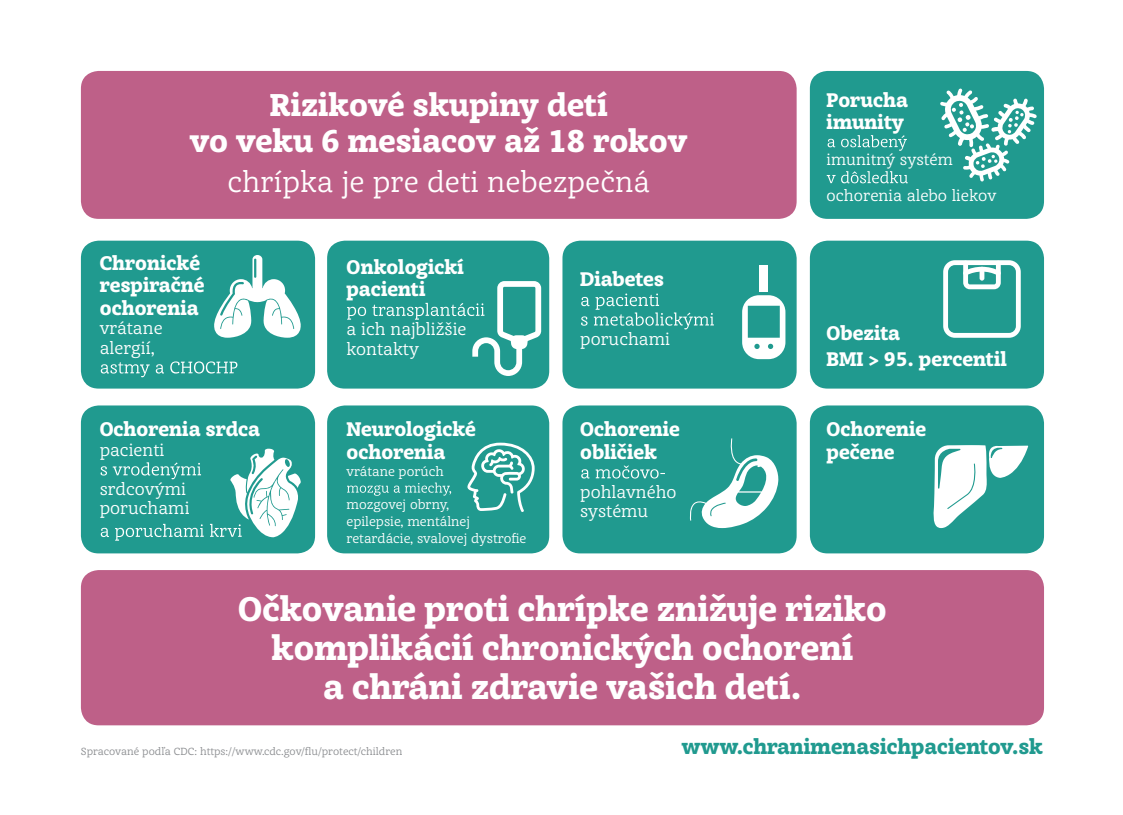
<style>
.page{position:relative;width:1123px;height:815px;background:#fff}
.page>*{position:absolute;margin:0;border:0;box-sizing:border-box;transform-origin:0 0}
.t1{font:900 32.5px/39px "Achille FYL";color:#fff;text-align:center}
.t2{font:900 30px/36px "Achille FYL";color:#fff;text-align:center}
.t3{font:27.5px "Achille FYL";color:#fff}
.t4{font:900 20px "Achille FYL";letter-spacing:-.005em;color:#209a8f}
.t5{font:900 18.75px/22.5px "Achille FYL";color:#fff}
.t6{font:16.25px/19.5px "Achille FYL";color:#fff}
.t7{font:15px "Achille FYL";color:#fff}
.t8{font:12.5px/16.9px "Achille FYL";color:#fff}
.t9{font:10px "Achille FYL";color:#8b8d90}
</style>
<div class="page">
<div style="left:81px;top:570px;width:962px;height:155px;background:#be6088;border-radius:18px"></div>
<div style="left:81px;top:405px;width:234px;height:148px;background:#209a8f;border-radius:18px"></div>
<div style="left:562px;top:405px;width:234px;height:148px;background:#209a8f;border-radius:18px"></div>
<div style="left:562px;top:241px;width:234px;height:147px;background:#209a8f;border-radius:18px"></div>
<div style="left:81px;top:241px;width:234px;height:147px;background:#209a8f;border-radius:18px"></div>
<div style="left:327px;top:241px;width:222px;height:147px;background:#209a8f;border-radius:18px"></div>
<div style="left:327px;top:405px;width:222px;height:148px;background:#209a8f;border-radius:18px"></div>
<div style="left:809px;top:405px;width:234px;height:148px;background:#209a8f;border-radius:18px"></div>
<div style="left:809px;top:241px;width:234px;height:147px;background:#209a8f;border-radius:18px"></div>
<div style="left:809px;top:71px;width:234px;height:148px;background:#209a8f;border-radius:18px"></div>
<div style="left:81px;top:71px;width:715px;height:148px;background:#be6088;border-radius:18px"></div>
<svg style="left:101px;top:361px;width:136px;height:16px"></svg>
<svg style="left:581px;top:293px;width:132px;height:36px"></svg>
<svg style="left:347px;top:482px;width:104px;height:14px"></svg>
<svg style="left:827px;top:135px;width:79px;height:16px"></svg>
<svg style="left:826px;top:171px;width:81px;height:12px"></svg>
<svg style="left:581px;top:465px;width:83px;height:13px"></svg>
<svg style="left:100px;top:448px;width:201px;height:92px"></svg>
<svg style="left:214px;top:255px;width:87px;height:83px"></svg>
<svg style="left:933px;top:445px;width:94px;height:83px"></svg>
<svg style="left:689px;top:438px;width:89px;height:90px"></svg>
<svg style="left:943px;top:260px;width:77px;height:78px"></svg>
<div style="left:979px;top:267px;width:5px;height:14px;background:#fff;border-radius:2px"></div>
<svg style="left:940px;top:88px;width:96px;height:94px"></svg>
<div style="left:759px;top:265px;width:8px;height:27px;background:#fff"></div>
<svg style="left:742px;top:295px;width:43px;height:64px"></svg>
<svg style="left:467px;top:442px;width:67px;height:70px"></svg>
<svg style="left:347px;top:281px;width:194px;height:95px"></svg>
<h2 class="t2" style="left:190px;top:87px;width:499px">Rizikové skupiny detí<br>vo veku 6 mesiacov až 18 rokov</h2>
<h3 class="t3" style="left:227px;top:163px;width:424px">chrípka je pre deti nebezpečná</h3>
<p class="t5" style="left:100px;top:252px;width:106px">Chronické respiračné ochorenia</p>
<p class="t6" style="left:100px;top:318px;width:64px">vrátane alergií,</p>
<p class="t5" style="left:100px;top:418px;width:162px">Ochorenia srdca</p>
<p class="t6" style="left:100px;top:440px;width:66px">pacienti</p>
<p class="t6" style="left:100px;top:479px;width:91px">srdcovými poruchami</p>
<p class="t5" style="left:346px;top:256px;width:119px">Onkologickí pacienti</p>
<p class="t6" style="left:346px;top:319px;width:121px">a ich najbližšie kontakty</p>
<p class="t5" style="left:346px;top:418px;width:131px">Neurologické ochorenia</p>
<p class="t8" style="left:346px;top:462px;width:99px">vrátane porúch</p>
<p class="t8" style="left:346px;top:496px;width:181px">mozgovej obrny,<br>epilepsie, mentálnej retardácie, svalovej dystrofie</p>
<p class="t5" style="left:580px;top:268px;width:85px">Diabetes</p>
<p class="t6" style="left:580px;top:329px;width:91px">poruchami</p>
<p class="t5" style="left:580px;top:418px;width:101px">Ochorenie obličiek</p>
<p class="t6" style="left:580px;top:482px;width:98px">pohlavného systému</p>
<p class="t5" style="left:826px;top:88px;width:83px">Porucha imunity</p>
<p class="t7" style="left:826px;top:149px;width:128px">imunitný systém</p>
<p class="t7" style="left:826px;top:185px;width:171px">ochorenia alebo liekov</p>
<p class="t5" style="left:826px;top:320px;width:182px;line-height:26px">Obezita<br>BMI &gt; 95. percentil</p>
<p class="t5" style="left:826px;top:418px;width:101px">Ochorenie pečene</p>
<h1 class="t1" style="left:238px;top:589px;width:650px">Očkovanie proti chrípke znižuje riziko komplikácií chronických ochorení<br>a chráni zdravie vašich detí.</h1>
<p class="t4" style="left:681px;top:732px;width:362px">www.chranimenasichpacientov.sk</p>
<p class="t9" style="left:81px;top:745px;width:323px">Spracované podľa CDC: https://www.cdc.gov/flu/protect/children</p>
</div>
